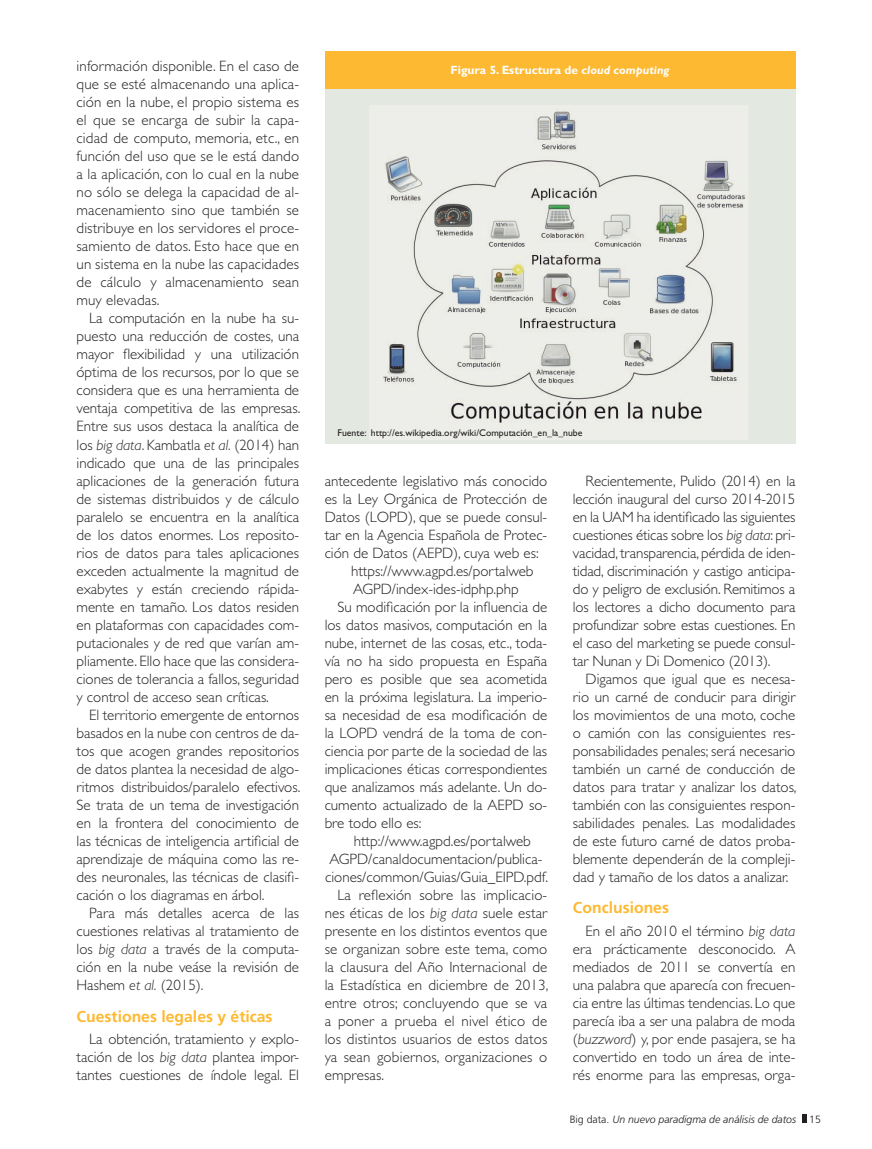
<style>
.page{position:relative;width:872px;height:1149px;background:#fff}
.page>*{position:absolute;margin:0;border:0;box-sizing:border-box;transform-origin:0 0}
.t1{font:700 15.75px "Frutiger LT Std";color:#fdb931}
.t2{font:300 15px/18px "Gill Sans Std";color:#231f20;text-align:justify}
.t3{font:700 12px "Gill Sans Std";color:#fff}
.t4{font:italic 300 10.5px "Frutiger LT Std";color:#231f20}
.t5{font:9.75px "Gill Sans Std";color:#231f20}
.s1{font-style:italic}
.s2{font-style:normal}
</style>
<div class="page">
<svg style="left:802px;top:1114px;width:4px;height:8px"></svg>
<div style="left:325px;top:51px;width:470px;height:38px;background:#fdb931"></div>
<div style="left:325px;top:89px;width:470px;height:355px;background:#e3e8e1"></div>
<img style="left:380px;top:105px;width:367px;height:318px">
<p class="t2" style="left:76px;top:57px;width:224px">información disponible. En el caso de que se esté almacenando una aplica&shy;ción en la nube, el propio sistema es el que se encarga de subir la capa&shy;cidad de computo, memoria, etc., en función del uso que se le está dando a la aplicación, con lo cual en la nube no sólo se delega la capacidad de al&shy;macenamiento sino que también se distribuye en los servidores el proce&shy;samiento de datos. Esto hace que en un sistema en la nube las capacidades de cálculo y almacenamiento sean muy elevadas.</p>
<p class="t2" style="left:76px;top:309px;width:225px;text-indent:13px">La computación en la nube ha su&shy;puesto una reducción de costes, una mayor flexibilidad y una utilización óptima de los recursos, por lo que se considera que es una herramienta de ventaja competitiva de las empresas.<br>Entre sus usos destaca la analítica de los <span class="s1">big data</span>. Kambatla <span class="s1">et al.</span> (2014) han indicado que una de las principales aplicaciones de la generación futura de sistemas distribuidos y de cálculo paralelo se encuentra en la analítica de los datos enormes. Los reposito&shy;rios de datos para tales aplicaciones exceden actualmente la magnitud de exabytes y están creciendo rápida&shy;mente en tamaño. Los datos residen en plataformas con capacidades com&shy;putacionales y de red que varían am&shy;pliamente. Ello hace que las considera&shy;ciones de tolerancia a fallos, seguridad y control de acceso sean críticas.</p>
<p class="t2" style="left:76px;top:705px;width:225px;text-indent:13px">El territorio emergente de entornos basados en la nube con centros de da&shy;tos que acogen grandes repositorios de datos plantea la necesidad de algo&shy;ritmos distribuidos/paralelo efectivos.<br>Se trata de un tema de investigación en la frontera del conocimiento de las técnicas de inteligencia artificial de aprendizaje de máquina como las re&shy;des neuronales, las técnicas de clasifi&shy;cación o los diagramas en árbol.</p>
<p class="t2" style="left:76px;top:903px;width:224px;text-indent:13px">Para más detalles acerca de las cuestiones relativas al tratamiento de los <span class="s1">big data</span> a través de la computa&shy;ción en la nube veáse la revisión de Hashem <span class="s1">et al.</span> (2015).</p>
<p class="t1" style="left:76px;top:1006px;width:198px">Cuestiones legales y éticas</p>
<p class="t2" style="left:77px;top:1029px;width:224px;text-indent:13px">La obtención, tratamiento y explo&shy;tación de los <span class="s1">big data</span> plantea impor&shy;tantes cuestiones de índole legal. El</p>
<p class="t3" style="left:450px;top:63px;width:220px">Figura 5. Estructura de <span class="s1">cloud computing</span></p>
<p class="t5" style="left:337px;top:427px;width:246px">Fuente: http://es.wikipedia.org/wiki/Computación_en_la_nube</p>
<p class="t2" style="left:325px;top:471px;width:224px">antecedente legislativo más conocido</p>
<p class="t2" style="left:325px;top:489px;width:224px">es la Ley Orgánica de Protección de</p>
<p class="t2" style="left:325px;top:507px;width:224px">Datos (LOPD), que se puede consul-</p>
<p class="t2" style="left:325px;top:525px;width:224px">tar en la Agencia Española de Protec-</p>
<p class="t2" style="left:325px;top:543px;width:215px">ción de Datos (AEPD), cuya web es:</p>
<p class="t2" style="left:351px;top:561px;width:184px">https://www.agpd.es/portalweb</p>
<p class="t2" style="left:353px;top:579px;width:167px">AGPD/index-ides-idphp.php</p>
<p class="t2" style="left:337px;top:597px;width:211px">Su modificación por la influencia de</p>
<p class="t2" style="left:325px;top:615px;width:224px">los datos masivos, computación en la</p>
<p class="t2" style="left:325px;top:633px;width:224px">nube, internet de las cosas, etc., toda-</p>
<p class="t2" style="left:325px;top:651px;width:224px">vía no ha sido propuesta en España</p>
<p class="t2" style="left:325px;top:669px;width:224px">pero es posible que sea acometida</p>
<p class="t2" style="left:325px;top:687px;width:224px">en la próxima legislatura. La imperio-</p>
<p class="t2" style="left:325px;top:705px;width:224px">sa necesidad de esa modificación de</p>
<p class="t2" style="left:325px;top:723px;width:224px">la LOPD vendrá de la toma de con-</p>
<p class="t2" style="left:325px;top:741px;width:224px">ciencia por parte de la sociedad de las</p>
<p class="t2" style="left:325px;top:759px;width:224px">implicaciones éticas correspondientes</p>
<p class="t2" style="left:325px;top:777px;width:224px">que analizamos más adelante. Un do-</p>
<p class="t2" style="left:325px;top:795px;width:224px">cumento actualizado de la AEPD so-</p>
<p class="t2" style="left:325px;top:813px;width:98px">bre todo ello es:</p>
<p class="t2" style="left:354px;top:831px;width:179px">http://www.agpd.es/portalweb</p>
<p class="t2" style="left:329px;top:849px;width:214px">AGPD/canaldocumentacion/publica-</p>
<p class="t2" style="left:325px;top:867px;width:224px">ciones/common/Guias/Guia_EIPD.pdf.</p>
<p class="t2" style="left:337px;top:885px;width:211px">La reflexión sobre las implicacio-</p>
<p class="t2" style="left:325px;top:903px;width:224px">nes éticas de los <span class="s1">big data</span> suele estar</p>
<p class="t2" style="left:325px;top:921px;width:224px">presente en los distintos eventos que</p>
<p class="t2" style="left:325px;top:939px;width:224px">se organizan sobre este tema, como</p>
<p class="t2" style="left:325px;top:957px;width:224px">la clausura del Año Internacional de</p>
<p class="t2" style="left:325px;top:975px;width:225px">la Estadística en diciembre de 2013,</p>
<p class="t2" style="left:325px;top:993px;width:224px">entre otros; concluyendo que se va</p>
<p class="t2" style="left:325px;top:1011px;width:224px">a poner a prueba el nivel ético de</p>
<p class="t2" style="left:325px;top:1029px;width:224px">los distintos usuarios de estos datos</p>
<p class="t2" style="left:325px;top:1047px;width:224px">ya sean gobiernos, organizaciones o</p>
<p class="t2" style="left:325px;top:1065px;width:61px">empresas.</p>
<p class="t2" style="left:573px;top:471px;width:224px;text-indent:13px">Recientemente, Pulido (2014) en la lección inaugural del curso 2014-2015 en la UAM ha identificado las siguientes cuestiones éticas sobre los <span class="s1">big data</span>: pri&shy;vacidad, transparencia, pérdida de iden&shy;tidad, discriminación y castigo anticipa&shy;do y peligro de exclusión. Remitimos a los lectores a dicho documento para profundizar sobre estas cuestiones. En el caso del marketing se puede consul&shy;tar Nunan y Di Domenico (2013).</p>
<p class="t2" style="left:573px;top:669px;width:225px;text-indent:13px">Digamos que igual que es necesa&shy;rio un carné de conducir para dirigir los movimientos de una moto, coche o camión con las consiguientes res&shy;ponsabilidades penales; será necesario también un carné de conducción de datos para tratar y analizar los datos, también con las consiguientes respon&shy;sabilidades penales. Las modalidades de este futuro carné de datos proba&shy;blemente dependerán de la compleji&shy;dad y tamaño de los datos a analizar.</p>
<p class="t1" style="left:573px;top:898px;width:98px">Conclusiones</p>
<p class="t2" style="left:573px;top:921px;width:224px;text-indent:13px">En el año 2010 el término <span class="s1">big data </span>era prácticamente desconocido. A mediados de 2011 se convertía en una palabra que aparecía con frecuen&shy;cia entre las últimas tendencias. Lo que parecía iba a ser una palabra de moda (<span class="s1">buzzword</span>) y, por ende pasajera, se ha convertido en todo un área de inte&shy;rés enorme para las empresas, orga-</p>
<p class="t4" style="left:570px;top:1112px;width:253px"><span class="s2">Big data.</span> Un nuevo paradigma de análisis de datos <span class="s2">15</span></p>
</div>
